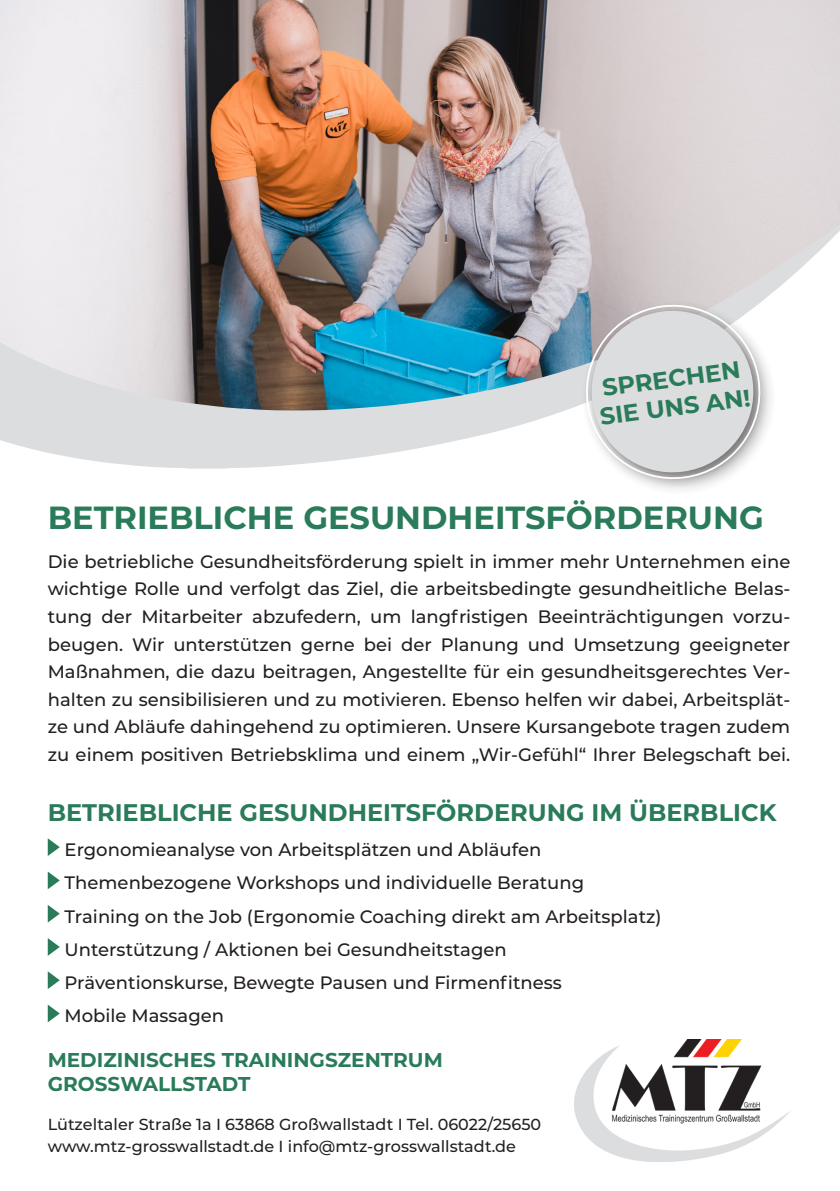
<style>
.page{position:relative;width:840px;height:1191px;background:#fff}
.page>*{position:absolute;margin:0;border:0;box-sizing:border-box;transform-origin:0 0}
.t1{font:700 32px "Montserrat";color:#297b59}
.t2{font:700 24px/28.8px "Montserrat";color:#297b59}
.t3{font:700 20px/24px "Montserrat";color:#297b59}
.t4{font:500 18px/27.6px "Montserrat";color:#231f20;text-align:justify}
.t5{font:500 16px "Montserrat";color:#231f20}
</style>
<div class="page">
<img style="left:0;top:0;width:839px;height:211px">
<img style="left:0;top:213px;width:839px;height:255px">
<img style="left:574px;top:1039px;width:215px;height:122px">
<div style="left:581px;top:300px;width:194px;height:194px;background:#231f20;opacity:.6"></div>
<svg style="left:581px;top:300px;width:183px;height:183px;background:#d8d9db"></svg>
<svg style="left:48px;top:838px;width:12px;height:18px"></svg>
<svg style="left:48px;top:871px;width:12px;height:18px"></svg>
<svg style="left:48px;top:905px;width:12px;height:17px"></svg>
<svg style="left:48px;top:938px;width:12px;height:17px"></svg>
<svg style="left:48px;top:971px;width:12px;height:18px"></svg>
<svg style="left:48px;top:1005px;width:12px;height:17px"></svg>
<p class="t2" style="left:594px;top:372px;width:153px;rotate:-7deg">SPRECHEN<br>SIE UNS AN!</p>
<p class="t1" style="left:48px;top:495px;width:717px">BETRIEBLICHE GESUNDHEITSFÖRDERUNG</p>
<p class="t4" style="left:48px;top:547px;width:743px">Die betriebliche Gesundheitsförderung spielt in immer mehr Unternehmen eine wichtige Rolle und verfolgt das Ziel, die arbeitsbedingte gesundheitliche Belas&shy;tung der Mitarbeiter abzufedern, um langfristigen Beeinträchtigungen vorzu&shy;beugen. Wir unterstützen gerne bei der Planung und Umsetzung geeigneter Maßnahmen, die dazu beitragen, Angestellte für ein gesundheitsgerechtes Ver&shy;halten zu sensibilisieren und zu motivieren. Ebenso helfen wir dabei, Arbeitsplät&shy;ze und Abläufe dahingehend zu optimieren. Unsere Kursangebote tragen zudem zu einem positiven Betriebsklima und einem „Wir-Gefühl“ Ihrer Belegschaft bei.</p>
<p class="t2" style="left:48px;top:796px;width:729px">BETRIEBLICHE GESUNDHEITSFÖRDERUNG IM ÜBERBLICK</p>
<p class="t4" style="left:65px;top:835px;width:478px">Ergonomieanalyse von Arbeitsplätzen und Abläufen</p>
<p class="t4" style="left:65px;top:868px;width:521px">Themenbezogene Workshops und individuelle Beratung</p>
<p class="t4" style="left:65px;top:901px;width:598px">Training on the Job (Ergonomie Coaching direkt am Arbeitsplatz)</p>
<p class="t4" style="left:65px;top:935px;width:443px">Unterstützung / Aktionen bei Gesundheitstagen</p>
<p class="t4" style="left:65px;top:968px;width:498px">Präventionskurse, Bewegte Pausen und Firmenfitness</p>
<p class="t4" style="left:65px;top:1001px;width:161px">Mobile Massagen</p>
<p class="t3" style="left:48px;top:1046px;width:396px">MEDIZINISCHES TRAININGSZENTRUM<br>GROSSWALLSTADT</p>
<p class="t5" style="left:48px;top:1112px;width:494px">Lützeltaler Straße 1a I 63868 Großwallstadt I Tel. 06022/25650</p>
<p class="t5" style="left:48px;top:1134px;width:469px">www.mtz-grosswallstadt.de I info@mtz-grosswallstadt.de</p>
</div>
